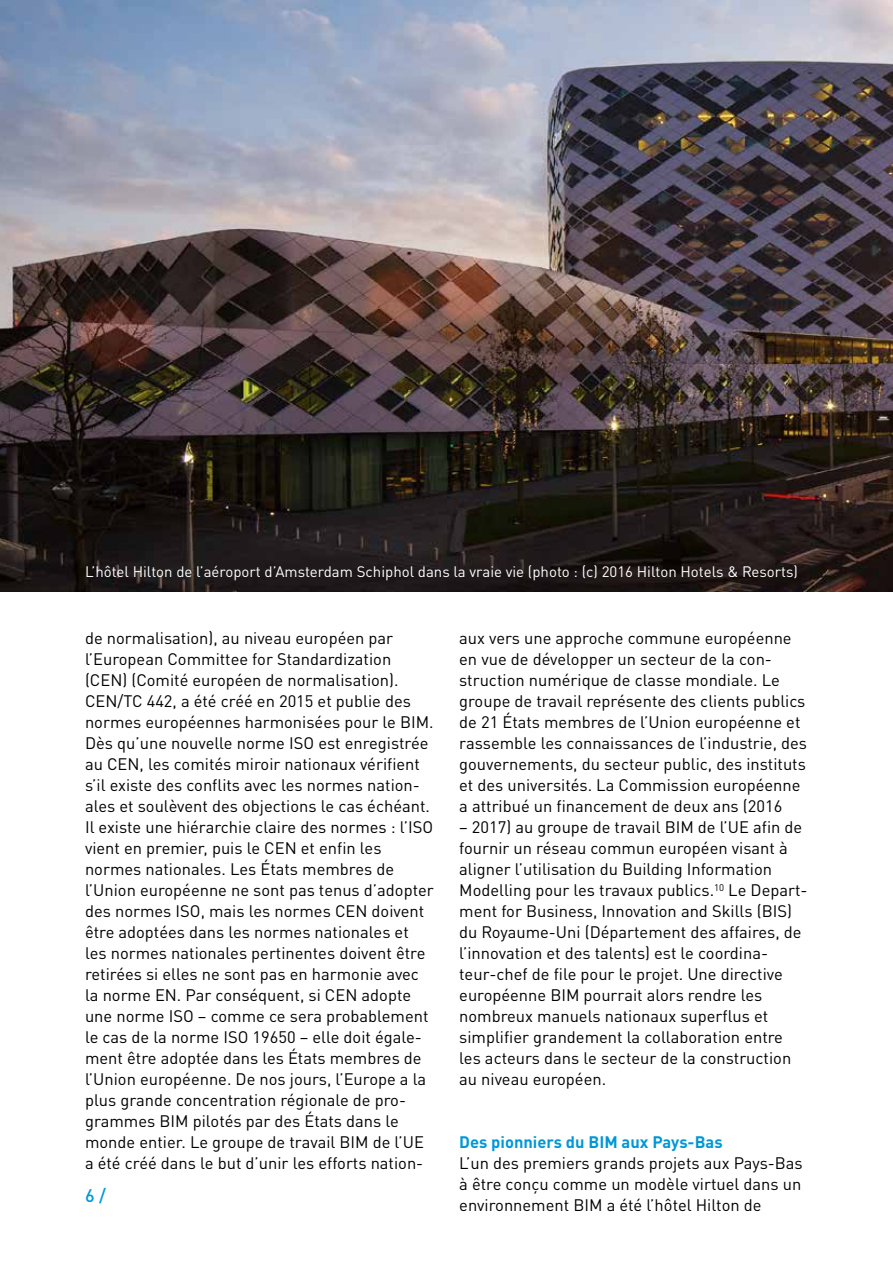
<style>
.page{position:relative;width:893px;height:1263px;background:#fff}
.page>*{position:absolute;margin:0;border:0;box-sizing:border-box;transform-origin:0 0}
.t1{font:500 18px "DIN Pro";color:#0097d7}
.t2{font:16.5px/21px "DIN Pro";color:#000}
.t3{font:700 16.5px "DIN Pro";color:#0097d7}
.t4{font:15px "DIN Pro";color:#fff}
</style>
<div class="page">
<img style="left:0;top:0;width:893px;height:591px">
<p class="t4" style="left:85px;top:560px;width:714px">L’hôtel Hilton de l’aéroport d’Amsterdam Schiphol dans la vraie vie (photo : (c) 2016 Hilton Hotels &amp; Resorts)</p>
<p class="t2" style="left:85px;top:626px;width:350px">de normalisation), au niveau européen par l’European Committee for Standardization (CEN) (Comité européen de normalisation).<br>CEN/TC 442, a été créé en 2015 et publie des normes européennes harmonisées pour le BIM.<br>Dès qu’une nouvelle norme ISO est enregistrée au CEN, les comités miroir nationaux vérifient s’il existe des conflits avec les normes nation&shy;ales et soulèvent des objections le cas échéant.<br>Il existe une hiérarchie claire des normes : l’ISO vient en premier, puis le CEN et enfin les normes nationales. Les États membres de l’Union européenne ne sont pas tenus d’adopter des normes ISO, mais les normes CEN doivent être adoptées dans les normes nationales et les normes nationales pertinentes doivent être retirées si elles ne sont pas en harmonie avec la norme EN. Par conséquent, si CEN adopte une norme ISO – comme ce sera probablement le cas de la norme ISO 19650 – elle doit égale&shy;ment être adoptée dans les États membres de l’Union européenne. De nos jours, l’Europe a la plus grande concentration régionale de pro&shy;grammes BIM pilotés par des États dans le monde entier. Le groupe de travail BIM de l’UE a été créé dans le but d’unir les efforts nation-</p>
<p class="t2" style="left:459px;top:626px;width:349px">aux vers une approche commune européenne en vue de développer un secteur de la con&shy;struction numérique de classe mondiale. Le groupe de travail représente des clients publics de 21 États membres de l’Union européenne et rassemble les connaissances de l’industrie, des gouvernements, du secteur public, des instituts et des universités. La Commission européenne a attribué un financement de deux ans (2016</p>
<p class="t2" style="left:459px;top:815px;width:350px">– 2017) au groupe de travail BIM de l’UE afin de fournir un réseau commun européen visant à aligner l’utilisation du Building Information Modelling pour les travaux publics.<sup>10</sup> Le Depart&shy;ment for Business, Innovation and Skills (BIS) du Royaume-Uni (Département des affaires, de l’innovation et des talents) est le coordina&shy;teur-chef de file pour le projet. Une directive européenne BIM pourrait alors rendre les nombreux manuels nationaux superflus et simplifier grandement la collaboration entre les acteurs dans le secteur de la construction au niveau européen.</p>
<p class="t3" style="left:459px;top:1128px;width:265px">Des pionniers du BIM aux Pays-Bas</p>
<p class="t2" style="left:459px;top:1151px;width:345px;text-align:justify">L’un des premiers grands projets aux Pays-Bas à être conçu comme un modèle virtuel dans un environnement BIM a été l’hôtel Hilton de</p>
<p class="t1" style="left:85px;top:1181px;width:23px">6 /</p>
</div>
